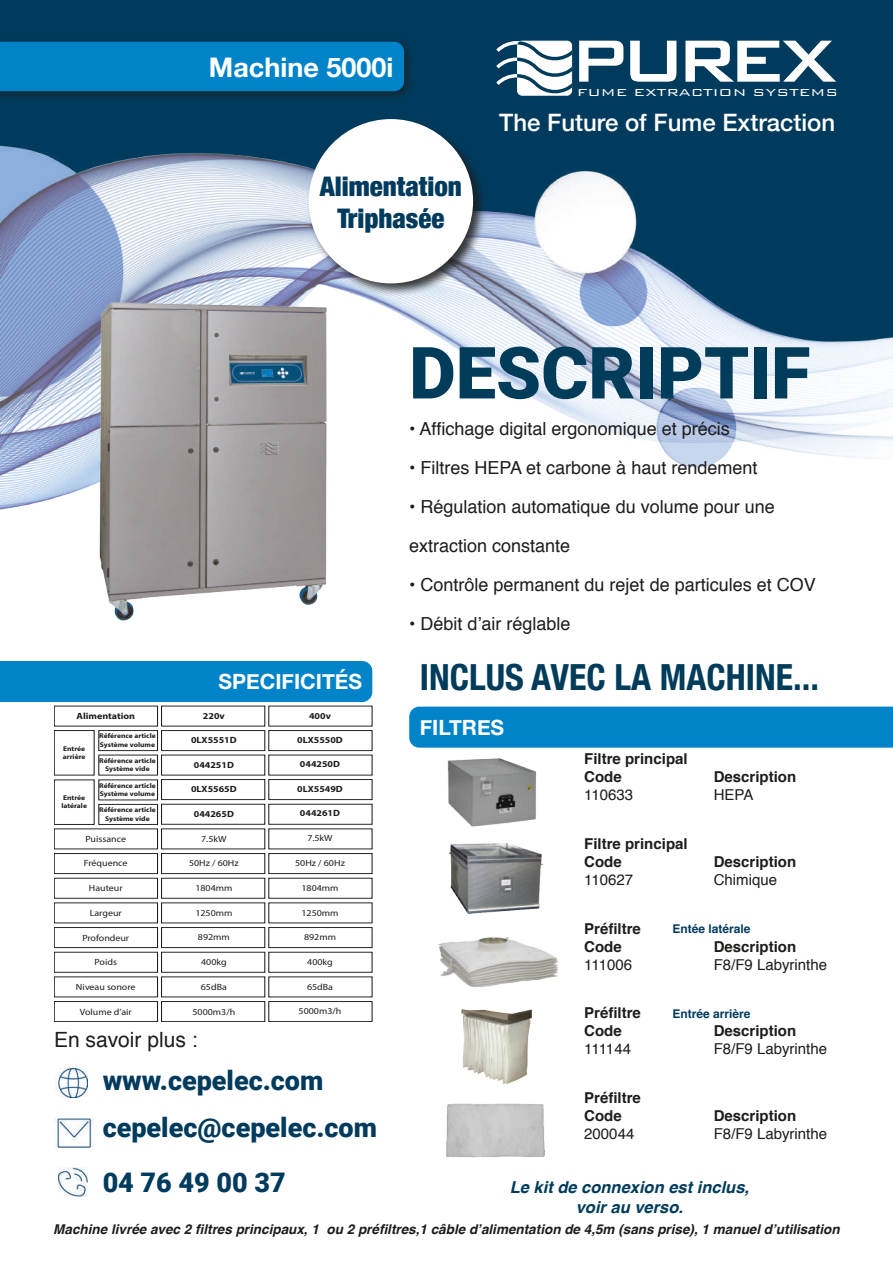
<style>
.page{position:relative;width:893px;height:1263px;background:#fff}
.page>*{position:absolute;margin:0;border:0;box-sizing:border-box;transform-origin:0 0}
.t1{font:500 79.5px "Bank Gothic";letter-spacing:-.125em;color:#fff}
.t2{font:900 72px "Roboto";color:#013c5a}
.t3{font:700 condensed 36px "Helvetica Neue";color:#013c5a}
.t4{font:900 27px "Roboto";color:#003b5e}
.t5{font:900 condensed 27px/32.4px "Helvetica Neue";color:#003b5e;text-align:center}
.t6{font:700 27px "Helvetica Neue";color:#fff}
.t7{font:500 24px "Helvetica Neue";color:#fff}
.t8{font:700 21px "Helvetica Neue";color:#fff}
.t9{font:21px "Helvetica";color:#1d1d1b}
.t10{font:18px/39px "Helvetica";color:#1d1d1b}
.t11{font:italic 700 16.5px/19.8px "Helvetica";color:#013c5a;text-align:center}
.t12{font:700 15px/18px "Helvetica";color:#1d1d1b}
.t13{font:15px "Helvetica";color:#1d1d1b}
.t14{font:italic 700 13.5px "Helvetica";color:#1d1d1b}
.t15{font:300 13.5px "Bank Gothic";color:#fff;scale:1.22 1}
.t16{font:700 12px "Helvetica";color:#003b5e}
.t17{font:9px "Myriad Pro";color:#1d1d1b;scale:1.11 1}
.t18{font:700 9px "Myriad Pro";color:#1d1d1b;scale:1.11 1}
.t19{font:700 6.9px/8.2px "Myriad Pro";color:#1d1d1b;scale:1.11 1}
</style>
<div class="page">
<div style="left:0;top:0;width:893px;height:381px;background:#003b5e"></div>
<div style="left:0;top:37px;width:415px;height:65px;background:#1d1d1b;opacity:.75"></div>
<div style="left:0;top:42px;width:404px;height:49px;background:#0083c8"></div>
<img style="left:0;top:145px;width:893px;height:365px">
<img style="left:76px;top:294px;width:275px;height:327px">
<svg style="left:496px;top:41px;width:76px;height:55px"></svg>
<div style="left:306px;top:117px;width:181px;height:181px;background:#1d1d1b;opacity:.85"></div>
<div style="left:309px;top:119px;width:164px;height:164px;background:#fff;border-radius:50%"></div>
<svg style="left:658px;top:388px;width:78px;height:78px"></svg>
<div style="left:409px;top:707px;width:484px;height:41px;background:#0083c8"></div>
<svg style="left:54px;top:828px;width:318px;height:194px"></svg>
<svg style="left:0;top:661px;width:372px;height:164px"></svg>
<div style="left:54px;top:780px;width:40px;height:45px;border:1px solid #1d1d1b"></div>
<img style="left:54px;top:1118px;width:40px;height:29px">
<img style="left:56px;top:1068px;width:32px;height:29px">
<img style="left:59px;top:1167px;width:29px;height:30px">
<img style="left:448px;top:843px;width:96px;height:71px">
<img style="left:447px;top:758px;width:90px;height:69px">
<img style="left:438px;top:937px;width:121px;height:50px">
<img style="left:461px;top:1009px;width:71px;height:76px">
<img style="left:446px;top:1103px;width:99px;height:55px">
<h3 class="t6" style="left:209px;top:46px;width:186px">Machine 5000i</h3>
<h3 class="t5" style="left:320px;top:168px;width:143px">Alimentation<br>Triphasée</h3>
<h1 class="t1" style="left:569px;top:-1px;width:269px">PUREX</h1>
<p class="t15" style="left:577px;top:82px;width:216px">FUME EXTRACTION SYSTEMS</p>
<h3 class="t7" style="left:499px;top:104px;width:338px">The Future of Fume Extraction</h3>
<p class="t8" style="left:219px;top:665px;width:145px">SPECIFICITÉS</p>
<p class="t18" style="left:77px;top:710px;width:54px">Alimentation</p>
<p class="t18" style="left:203px;top:710px;width:21px">220v</p>
<p class="t18" style="left:309px;top:710px;width:21px">400v</p>
<p class="t19" style="left:63px;top:744px;width:22px">Entrée arrière</p>
<p class="t19" style="left:61px;top:793px;width:25px">Entrée latérale</p>
<p class="t19" style="left:99px;top:732px;width:52px">Référence article<br>Système volume</p>
<p class="t19" style="left:99px;top:756px;width:52px;text-align:center">Référence article<br>Système vide</p>
<p class="t19" style="left:99px;top:781px;width:52px">Référence article<br>Système volume</p>
<p class="t19" style="left:99px;top:806px;width:52px;text-align:center">Référence article<br>Système vide</p>
<p class="t17" style="left:85px;top:833px;width:38px">Puissance</p>
<p class="t17" style="left:84px;top:858px;width:41px">Fréquence</p>
<p class="t17" style="left:89px;top:882px;width:32px">Hauteur</p>
<p class="t17" style="left:90px;top:907px;width:30px">Largeur</p>
<p class="t17" style="left:82px;top:932px;width:44px">Profondeur</p>
<p class="t17" style="left:95px;top:957px;width:22px">Poids</p>
<p class="t17" style="left:76px;top:981px;width:55px">Niveau sonore</p>
<p class="t17" style="left:80px;top:1006px;width:48px">Volume d’air</p>
<p class="t18" style="left:191px;top:734px;width:43px">0LX5551D</p>
<p class="t18" style="left:194px;top:759px;width:38px">044251D</p>
<p class="t18" style="left:191px;top:783px;width:43px">0LX5565D</p>
<p class="t18" style="left:194px;top:808px;width:38px">044265D</p>
<p class="t17" style="left:201px;top:833px;width:24px">7.5kW</p>
<p class="t17" style="left:189px;top:858px;width:46px">50Hz / 60Hz</p>
<p class="t17" style="left:195px;top:882px;width:35px">1804mm</p>
<p class="t17" style="left:195px;top:907px;width:35px">1250mm</p>
<p class="t17" style="left:198px;top:932px;width:30px">892mm</p>
<p class="t17" style="left:201px;top:956px;width:25px">400kg</p>
<p class="t17" style="left:201px;top:981px;width:25px">65dBa</p>
<p class="t17" style="left:192px;top:1006px;width:40px">5000m3/h</p>
<p class="t9" style="left:54px;top:1023px;width:145px">En savoir plus :</p>
<p class="t18" style="left:297px;top:734px;width:43px">0LX5550D</p>
<p class="t18" style="left:300px;top:758px;width:38px">044250D</p>
<p class="t18" style="left:297px;top:783px;width:43px">0LX5549D</p>
<p class="t18" style="left:300px;top:807px;width:38px">044261D</p>
<p class="t17" style="left:307px;top:833px;width:24px">7.5kW</p>
<p class="t17" style="left:295px;top:857px;width:46px">50Hz / 60Hz</p>
<p class="t17" style="left:301px;top:882px;width:35px">1804mm</p>
<p class="t17" style="left:301px;top:907px;width:35px">1250mm</p>
<p class="t17" style="left:304px;top:932px;width:30px">892mm</p>
<p class="t17" style="left:307px;top:956px;width:25px">400kg</p>
<p class="t17" style="left:307px;top:981px;width:25px">65dBa</p>
<p class="t17" style="left:299px;top:1006px;width:40px">5000m3/h</p>
<h3 class="t4" style="left:103px;top:1061px;width:222px">www.cepelec.com</h3>
<h3 class="t4" style="left:103px;top:1108px;width:276px">cepelec@cepelec.com</h3>
<h3 class="t4" style="left:103px;top:1163px;width:185px">04 76 49 00 37</h3>
<h2 class="t2" style="left:409px;top:322px;width:403px">DESCRIPTIF</h2>
<p class="t10" style="left:409px;top:409px;width:322px">• Affichage digital ergonomique et précis</p>
<p class="t10" style="left:409px;top:448px;width:350px">• Filtres HEPA et carbone à haut rendement</p>
<p class="t10" style="left:409px;top:487px;width:367px">• Régulation automatique du volume pour une extraction constante</p>
<p class="t10" style="left:409px;top:565px;width:408px">• Contrôle permanent du rejet de particules et COV</p>
<p class="t10" style="left:409px;top:604px;width:163px">• Débit d’air réglable</p>
<h3 class="t3" style="left:420px;top:647px;width:401px">INCLUS AVEC LA MACHINE...</h3>
<p class="t8" style="left:420px;top:711px;width:86px">FILTRES</p>
<p class="t12" style="left:584px;top:750px;width:105px">Filtre principal<br>Code</p>
<p class="t13" style="left:584px;top:783px;width:50px">110633</p>
<p class="t12" style="left:584px;top:835px;width:105px">Filtre principal<br>Code</p>
<p class="t13" style="left:584px;top:868px;width:50px">110627</p>
<p class="t12" style="left:714px;top:768px;width:84px">Description</p>
<p class="t13" style="left:714px;top:783px;width:41px">HEPA</p>
<p class="t12" style="left:714px;top:853px;width:84px">Description</p>
<p class="t13" style="left:714px;top:868px;width:65px">Chimique</p>
<p class="t12" style="left:584px;top:919px;width:58px">Préfiltre<br>Code</p>
<p class="t13" style="left:584px;top:953px;width:49px">111006</p>
<p class="t12" style="left:584px;top:1004px;width:58px">Préfiltre<br>Code</p>
<p class="t13" style="left:584px;top:1037px;width:48px">111144</p>
<p class="t16" style="left:673px;top:919px;width:80px">Entée latérale</p>
<p class="t12" style="left:714px;top:937px;width:84px">Description</p>
<p class="t13" style="left:714px;top:953px;width:115px">F8/F9 Labyrinthe</p>
<p class="t16" style="left:673px;top:1004px;width:80px">Entrée arrière</p>
<p class="t12" style="left:714px;top:1022px;width:84px">Description</p>
<p class="t13" style="left:714px;top:1037px;width:115px">F8/F9 Labyrinthe</p>
<p class="t12" style="left:584px;top:1089px;width:58px">Préfiltre<br>Code</p>
<p class="t13" style="left:584px;top:1122px;width:52px">200044</p>
<p class="t12" style="left:714px;top:1107px;width:84px">Description</p>
<p class="t13" style="left:714px;top:1122px;width:115px">F8/F9 Labyrinthe</p>
<p class="t11" style="left:510px;top:1178px;width:241px">Le kit de connexion est inclus, voir au verso.</p>
<p class="t14" style="left:53px;top:1218px;width:788px">Machine livrée avec 2 filtres principaux, 1 ou 2 préfiltres,1 câble d’alimentation de 4,5m (sans prise), 1 manuel d’utilisation</p>
</div>
